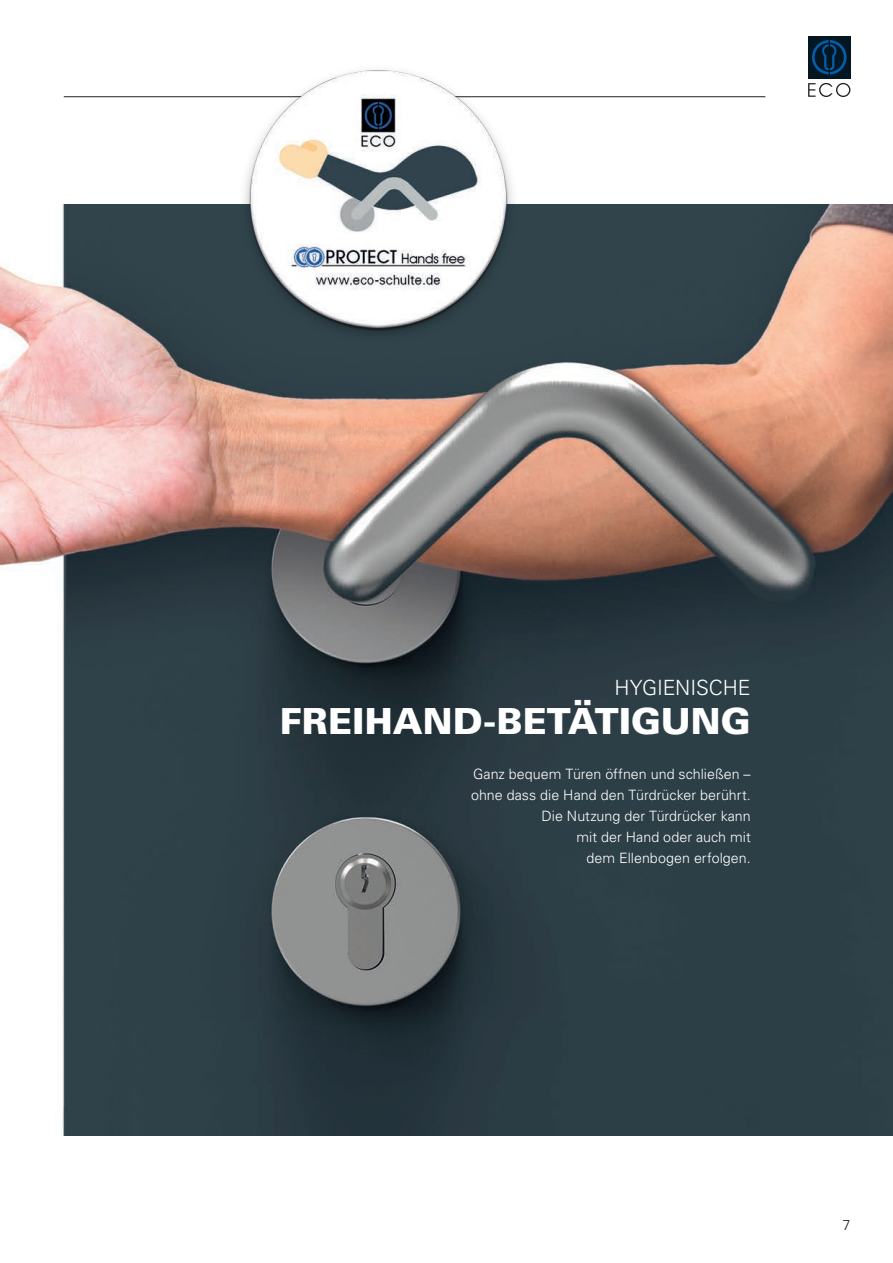
<style>
.page{position:relative;width:893px;height:1263px;background:#fff}
.page>*{position:absolute;margin:0;border:0;box-sizing:border-box;transform-origin:0 0}
.t1{font:900 36px "Univers LT Pro 75";color:#fff}
.t2{font:300 21px "Univers LT Pro 45";letter-spacing:-.005em;color:#fff}
.t3{font:300 14.25px/21px "Univers LT Pro 45";color:#fff;text-align:right}
.t4{font:300 14.25px "Univers LT Pro 45";color:#231f20}
</style>
<div class="page">
<img style="left:62px;top:204px;width:831px;height:932px">
<div style="left:808px;top:36px;width:42px;height:42px;background:#031722"></div>
<svg style="left:812px;top:40px;width:34px;height:35px"></svg>
<svg style="left:808px;top:83px;width:42px;height:14px"></svg>
<img style="left:0;top:70px;width:778px;height:869px">
<h2 class="t2" style="left:615px;top:674px;width:138px">HYGIENISCHE</h2>
<h1 class="t1" style="left:280px;top:698px;width:472px">FREIHAND-BETÄTIGUNG</h1>
<p class="t3" style="left:471px;top:763px;width:281px">Ganz bequem Türen öffnen und schließen – ohne dass die Hand den Türdrücker berührt.<br>Die Nutzung der Türdrücker kann<br>mit der Hand oder auch mit<br>dem Ellenbogen erfolgen.</p>
<p class="t4" style="left:842px;top:1216px;width:9px">7</p>
</div>
